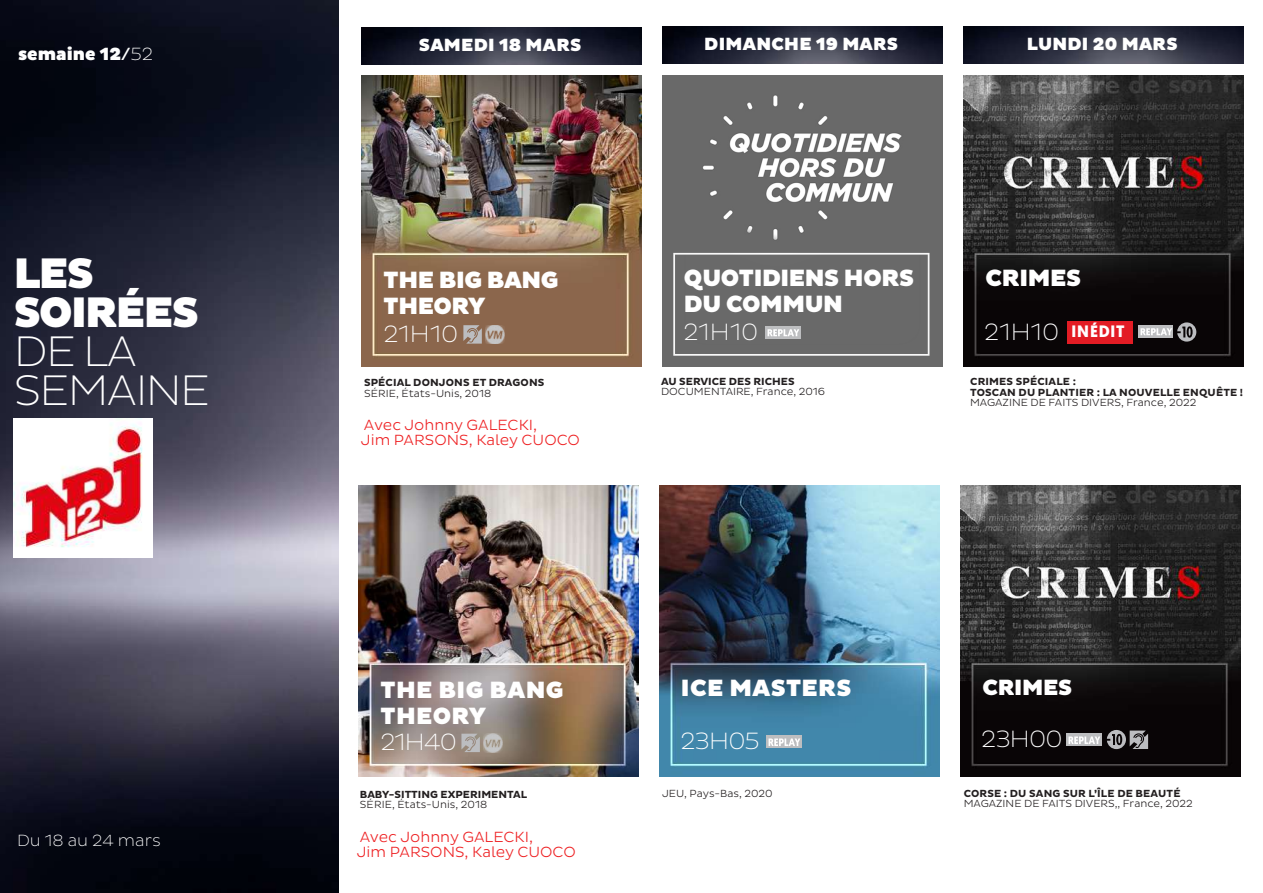
<style>
.page{position:relative;width:1263px;height:893px;background:#fff}
.page>*{position:absolute;margin:0;border:0;box-sizing:border-box;transform-origin:0 0}
.t1{font:200 43.5px/39px "Pluto Sans";letter-spacing:-.04em;color:#fff}
.t2{font:900 43.5px/39px "Pluto Sans";letter-spacing:-.04em;color:#fff}
.t3{font:900 24px/25.5px "Pluto Sans";letter-spacing:-.015em;color:#fff}
.t4{font:200 24px "Pluto Sans";letter-spacing:-.015em;color:#fff}
.t5{font:900 24px/25.5px "Pluto Sans";letter-spacing:.015em;color:#fff}
.t6{font:900 22.5px "Pluto Sans";letter-spacing:-.015em;color:#fff}
.t7{font:900 18px "Pluto Sans";letter-spacing:.015em;color:#fff}
.t8{font:200 16.5px "Pluto Sans";color:#fff}
.t9{font:700 16.5px "Geomanist";letter-spacing:.05em;color:#fff}
.t10{font:300 15px/15px "Pluto Sans";color:#ee2123}
.t11{font:300 10.5px "Pluto Sans";color:#231f20}
.t12{font:700 10.5px/10.5px "Pluto Sans";letter-spacing:.015em;color:#231f20}
.s1{font-weight:200}
</style>
<div class="page">
<img style="left:663px;top:76px;width:279px;height:290px">
<img style="left:964px;top:76px;width:279px;height:290px">
<img style="left:362px;top:75px;width:279px;height:291px">
<img style="left:0;top:0;width:339px;height:893px">
<img style="left:362px;top:27px;width:279px;height:37px">
<img style="left:663px;top:26px;width:279px;height:37px">
<img style="left:964px;top:26px;width:279px;height:37px">
<img style="left:660px;top:486px;width:279px;height:291px">
<img style="left:961px;top:486px;width:279px;height:291px">
<img style="left:359px;top:486px;width:279px;height:290px">
<img style="left:14px;top:419px;width:139px;height:139px">
<div style="left:1067px;top:321px;width:66px;height:23px;background:#e31c24"></div>
<img style="left:1138px;top:325px;width:35px;height:13px">
<img style="left:1067px;top:733px;width:34px;height:13px">
<svg style="left:1107px;top:730px;width:41px;height:19px"></svg>
<svg style="left:463px;top:325px;width:19px;height:19px"></svg>
<img style="left:486px;top:325px;width:18px;height:19px">
<svg style="left:461px;top:734px;width:19px;height:18px"></svg>
<img style="left:484px;top:734px;width:18px;height:18px">
<img style="left:765px;top:326px;width:35px;height:13px">
<img style="left:767px;top:735px;width:34px;height:13px">
<svg style="left:1177px;top:322px;width:19px;height:20px"></svg>
<h3 class="t7" style="left:18px;top:43px;width:137px">semaine 12/<span class="s1">52</span></h3>
<h1 class="t2" style="left:14px;top:255px;width:187px">LES<br>SOIRÉES</h1>
<h1 class="t1" style="left:14px;top:332px;width:198px">DE LA<br>SEMAINE</h1>
<h3 class="t8" style="left:17px;top:831px;width:146px">Du 18 au 24 mars</h3>
<h3 class="t7" style="left:419px;top:34px;width:164px">SAMEDI 18 MARS</h3>
<h3 class="t7" style="left:704px;top:33px;width:195px">DIMANCHE 19 MARS</h3>
<h3 class="t7" style="left:1027px;top:33px;width:152px">LUNDI 20 MARS</h3>
<h2 class="t3" style="left:384px;top:268px;width:177px">THE BIG BANG<br>THEORY</h2>
<h2 class="t3" style="left:684px;top:266px;width:232px">QUOTIDIENS HORS<br>DU COMMUN</h2>
<h2 class="t3" style="left:985px;top:266px;width:97px">CRIMES</h2>
<h2 class="t4" style="left:383px;top:320px;width:76px">21H10</h2>
<h2 class="t4" style="left:683px;top:318px;width:76px">21H10</h2>
<h2 class="t4" style="left:984px;top:318px;width:76px">21H10</h2>
<h3 class="t9" style="left:1071px;top:320px;width:55px">INÉDIT</h3>
<p class="t12" style="left:364px;top:378px;width:182px">SPÉCIAL DONJONS ET DRAGONS</p>
<p class="t11" style="left:364px;top:387px;width:129px">SÉRIE, États-Unis, 2018</p>
<h3 class="t10" style="left:361px;top:418px;width:221px">Avec Johnny GALECKI,<br>Jim PARSONS, Kaley CUOCO</h3>
<p class="t12" style="left:661px;top:376px;width:135px">AU SERVICE DES RICHES</p>
<p class="t11" style="left:661px;top:386px;width:166px">DOCUMENTAIRE, France, 2016</p>
<p class="t12" style="left:970px;top:377px;width:274px">CRIMES SPÉCIALE :<br>TOSCAN DU PLANTIER : LA NOUVELLE ENQUÊTE !</p>
<p class="t11" style="left:970px;top:397px;width:228px">MAGAZINE DE FAITS DIVERS, France, 2022</p>
<h2 class="t5" style="left:381px;top:678px;width:185px">THE BIG BANG<br>THEORY</h2>
<h2 class="t5" style="left:681px;top:676px;width:172px">ICE MASTERS</h2>
<h3 class="t6" style="left:982px;top:675px;width:91px">CRIMES</h3>
<h2 class="t4" style="left:380px;top:728px;width:78px">21H40</h2>
<h2 class="t4" style="left:680px;top:727px;width:81px">23H05</h2>
<h2 class="t4" style="left:981px;top:725px;width:83px">23H00</h2>
<p class="t12" style="left:360px;top:789px;width:169px">BABY-SITTING EXPERIMENTAL</p>
<p class="t11" style="left:360px;top:799px;width:129px">SÉRIE, États-Unis, 2018</p>
<h3 class="t10" style="left:357px;top:830px;width:221px">Avec Johnny GALECKI,<br>Jim PARSONS, Kaley CUOCO</h3>
<p class="t11" style="left:662px;top:787px;width:112px">JEU, Pays-Bas, 2020</p>
<p class="t12" style="left:964px;top:788px;width:218px">CORSE : DU SANG SUR L’ÎLE DE BEAUTÉ</p>
<p class="t11" style="left:964px;top:798px;width:231px">MAGAZINE DE FAITS DIVERS,, France, 2022</p>
</div>
